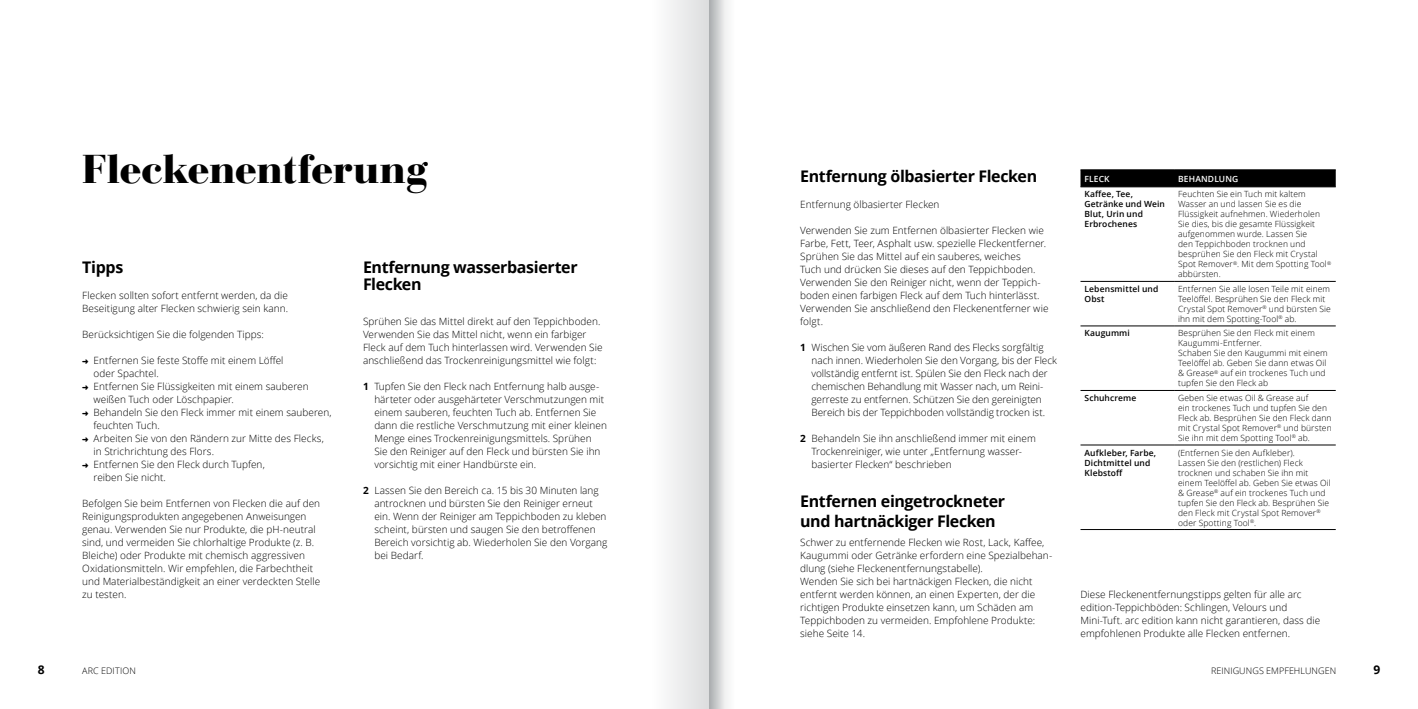
<style>
.page{position:relative;width:1418px;height:709px;background:#fff}
.page>*{position:absolute;margin:0;border:0;box-sizing:border-box;transform-origin:0 0}
.AE_Grote_Titel_40_39{font:900 40px "Bauer Bodoni Std";letter-spacing:-.015em;color:#000}
.AE_TT_16_13{font:700 16px/20px "Open Sans";letter-spacing:-.025em;color:#000}
.t1{font:700 12px "Open Sans";color:#000}
.AE_Body_10_13_EN{font:300 10px/13px "Open Sans";letter-spacing:.005em;color:#000}
.AE_Bullit_10_13{font:300 10px/13px "Open Sans";letter-spacing:.005em;color:#000}
.t2{font:300 9px "Open Sans";letter-spacing:.01em;color:#000}
.AE_tabel_tekst{font:300 8.5px/10px "Open Sans";letter-spacing:.01em;color:#000}
.AE_tabel_tekst-2{font:600 8.5px/10px "Open Sans";letter-spacing:.015em;color:#000}
.tabel_kop{font:600 8.5px "Open Sans";letter-spacing:.015em;color:#fff}
.s1{font-weight:700}
</style>
<div class="page">
<div style="left:1080px;top:171px;width:255px;height:16px;background:#000"></div>
<hr style="left:1080px;top:170px;width:94px;height:1px;background:#000">
<hr style="left:1174px;top:170px;width:161px;height:1px;background:#000">
<hr style="left:1080px;top:187px;width:94px;height:1px;background:#000">
<hr style="left:1174px;top:187px;width:161px;height:1px;background:#000">
<hr style="left:1080px;top:281px;width:94px;height:1px;background:#000">
<hr style="left:1174px;top:281px;width:161px;height:1px;background:#000">
<hr style="left:1080px;top:326px;width:94px;height:1px;background:#000">
<hr style="left:1174px;top:326px;width:161px;height:1px;background:#000">
<hr style="left:1080px;top:390px;width:94px;height:1px;background:#000">
<hr style="left:1174px;top:390px;width:161px;height:1px;background:#000">
<hr style="left:1080px;top:445px;width:94px;height:1px;background:#000">
<hr style="left:1174px;top:445px;width:161px;height:1px;background:#000">
<hr style="left:1080px;top:529px;width:94px;height:1px;background:#000">
<hr style="left:1174px;top:529px;width:161px;height:1px;background:#000">
<div style="left:709px;top:0;width:25px;height:709px;background:#f5f6f6"></div>
<svg style="left:709px;top:0;width:15px;height:709px;background:#c9cbcc"></svg>
<div style="left:652px;top:0;width:57px;height:709px;background:linear-gradient(to right,#fefffe,#dcddde)"></div>
<p class="AE_Grote_Titel_40_39" style="left:82px;top:144px;width:347px">Fleckenentferung</p>
<p class="AE_TT_16_13" style="left:82px;top:257px;width:43px">Tipps</p>
<p class="AE_Body_10_13_EN" style="left:82px;top:289px;width:207px">Flecken sollten sofort entfernt werden, da die<br>Beseitigung alter Flecken schwierig sein kann.</p>
<p class="AE_Body_10_13_EN" style="left:82px;top:328px;width:183px">Berücksichtigen Sie die folgenden Tipps:</p>
<p class="AE_Bullit_10_13" style="left:94px;top:354px;width:191px;text-indent:-11px">➜ Entfernen Sie feste Stoffe mit einem Löffel oder Spachtel.</p>
<p class="AE_Bullit_10_13" style="left:94px;top:380px;width:216px;text-indent:-11px">➜ Entfernen Sie Flüssigkeiten mit einem sauberen weißen Tuch oder Löschpapier.</p>
<p class="AE_Bullit_10_13" style="left:94px;top:406px;width:239px;text-indent:-11px">➜ Behandeln Sie den Fleck immer mit einem sauberen, feuchten Tuch.</p>
<p class="AE_Bullit_10_13" style="left:94px;top:432px;width:232px;text-indent:-11px">➜ Arbeiten Sie von den Rändern zur Mitte des Flecks, in Strichrichtung des Flors.</p>
<p class="AE_Bullit_10_13" style="left:94px;top:458px;width:173px;text-indent:-11px">➜ Entfernen Sie den Fleck durch Tupfen, reiben Sie nicht.</p>
<p class="AE_Body_10_13_EN" style="left:82px;top:497px;width:239px">Befolgen Sie beim Entfernen von Flecken die auf den Reinigungsprodukten angegebenen Anweisungen genau. Verwenden Sie nur Produkte, die pH-neutral sind, und vermeiden Sie chlorhaltige Produkte (z. B.<br>Bleiche) oder Produkte mit chemisch aggressiven Oxidationsmitteln. Wir empfehlen, die Farbechtheit und Materialbeständigkeit an einer verdeckten Stelle zu testen.</p>
<p class="AE_TT_16_13" style="left:363px;top:258px;width:216px;line-height:17px">Entfernung wasserbasierter<br>Flecken</p>
<p class="AE_Body_10_13_EN" style="left:363px;top:315px;width:241px">Sprühen Sie das Mittel direkt auf den Teppichboden.<br>Verwenden Sie das Mittel nicht, wenn ein farbiger Fleck auf dem Tuch hinterlassen wird. Verwenden Sie anschließend das Trockenreinigungsmittel wie folgt:</p>
<p class="AE_Bullit_10_13" style="left:374px;top:380px;width:234px;text-indent:-11px"><span class="s1">1</span> Tupfen Sie den Fleck nach Entfernung halb ausge&shy;härteter oder ausgehärteter Verschmutzungen mit einem sauberen, feuchten Tuch ab. Entfernen Sie dann die restliche Verschmutzung mit einer kleinen Menge eines Trockenreinigungsmittels. Sprühen Sie den Reiniger auf den Fleck und bürsten Sie ihn vorsichtig mit einer Handbürste ein.</p>
<p class="AE_Bullit_10_13" style="left:374px;top:484px;width:234px;text-indent:-11px"><span class="s1">2</span> Lassen Sie den Bereich ca. 15 bis 30 Minuten lang antrocknen und bürsten Sie den Reiniger erneut ein. Wenn der Reiniger am Teppichboden zu kleben scheint, bürsten und saugen Sie den betroffenen Bereich vorsichtig ab. Wiederholen Sie den Vorgang bei Bedarf.</p>
<p class="AE_TT_16_13" style="left:800px;top:166px;width:238px">Entfernung ölbasierter Flecken</p>
<p class="AE_Body_10_13_EN" style="left:800px;top:198px;width:141px">Entfernung ölbasierter Flecken</p>
<p class="AE_Body_10_13_EN" style="left:800px;top:224px;width:250px">Verwenden Sie zum Entfernen ölbasierter Flecken wie Farbe, Fett, Teer, Asphalt usw. spezielle Fleckentferner.<br>Sprühen Sie das Mittel auf ein sauberes, weiches<br>Tuch und drücken Sie dieses auf den Teppichboden.<br>Verwenden Sie den Reiniger nicht, wenn der Teppich&shy;boden einen farbigen Fleck auf dem Tuch hinterlässt.<br>Verwenden Sie anschließend den Fleckenentferner wie folgt.</p>
<p class="AE_Bullit_10_13" style="left:811px;top:341px;width:247px;text-indent:-11px"><span class="s1">1</span> Wischen Sie vom äußeren Rand des Flecks sorgfältig nach innen. Wiederholen Sie den Vorgang, bis der Fleck vollständig entfernt ist. Spülen Sie den Fleck nach der chemischen Behandlung mit Wasser nach, um Reini&shy;gerreste zu entfernen. Schützen Sie den gereinigten Bereich bis der Teppichboden vollständig trocken ist.</p>
<p class="AE_Bullit_10_13" style="left:811px;top:432px;width:226px;text-indent:-11px"><span class="s1">2</span> Behandeln Sie ihn anschließend immer mit einem<br>Trockenreiniger, wie unter „Entfernung wasser&shy;basierter Flecken“ beschrieben</p>
<p class="AE_TT_16_13" style="left:800px;top:491px;width:206px">Entfernen eingetrockneter und hartnäckiger Flecken</p>
<p class="AE_Body_10_13_EN" style="left:800px;top:536px;width:253px">Schwer zu entfernende Flecken wie Rost, Lack, Kaffee,<br>Kaugummi oder Getränke erfordern eine Spezialbehan&shy;dlung (siehe Fleckenentfernungstabelle).</p>
<p class="AE_Body_10_13_EN" style="left:800px;top:575px;width:237px">Wenden Sie sich bei hartnäckigen Flecken, die nicht entfernt werden können, an einen Experten, der die richtigen Produkte einsetzen kann, um Schäden am Teppichboden zu vermeiden. Empfohlene Produkte:</p>
<p class="AE_Body_10_13_EN" style="left:800px;top:627px;width:66px">siehe Seite 14.</p>
<p class="tabel_kop" style="left:1084px;top:173px;width:27px">FLECK</p>
<p class="tabel_kop" style="left:1178px;top:173px;width:62px">BEHANDLUNG</p>
<p class="AE_tabel_tekst-2" style="left:1084px;top:189px;width:82px">Kaffee, Tee,<br>Getränke und Wein<br>Blut, Urin und<br>Erbrochenes</p>
<p class="AE_tabel_tekst" style="left:1178px;top:189px;width:154px">Feuchten Sie ein Tuch mit kaltem<br>Wasser an und lassen Sie es die<br>Flüssigkeit aufnehmen. Wiederholen<br>Sie dies, bis die gesamte Flüssigkeit aufgenommen wurde. Lassen Sie<br>den Teppichboden trocknen und besprühen Sie den Fleck mit Crystal<br>Spot Remover<sup>®</sup>. Mit dem Spotting Tool<sup>® </sup>abbürsten.</p>
<p class="AE_tabel_tekst-2" style="left:1084px;top:284px;width:75px">Lebensmittel und<br>Obst</p>
<p class="AE_tabel_tekst" style="left:1178px;top:283px;width:154px">Entfernen Sie alle losen Teile mit einem Teelöffel. Besprühen Sie den Fleck mit Crystal Spot Remover<sup>®</sup> und bürsten Sie ihn mit dem Spotting-Tool<sup>®</sup> ab.</p>
<p class="AE_tabel_tekst-2" style="left:1084px;top:328px;width:47px">Kaugummi</p>
<p class="AE_tabel_tekst" style="left:1178px;top:328px;width:138px">Besprühen Sie den Fleck mit einem<br>Kaugummi-Entferner.</p>
<p class="AE_tabel_tekst" style="left:1178px;top:348px;width:151px">Schaben Sie den Kaugummi mit einem<br>Teelöffel ab. Geben Sie dann etwas Oil &amp; Grease<sup>®</sup> auf ein trockenes Tuch und tupfen Sie den Fleck ab</p>
<p class="AE_tabel_tekst-2" style="left:1084px;top:393px;width:53px">Schuhcreme</p>
<p class="AE_tabel_tekst" style="left:1178px;top:392px;width:155px">Geben Sie etwas Oil &amp; Grease auf<br>ein trockenes Tuch und tupfen Sie den Fleck ab. Besprühen Sie den Fleck dann mit Crystal Spot Remover<sup>®</sup> und bürsten Sie ihn mit dem Spotting Tool<sup>®</sup> ab.</p>
<p class="AE_tabel_tekst-2" style="left:1084px;top:447px;width:73px">Aufkleber, Farbe,<br>Dichtmittel und<br>Klebstoff</p>
<p class="AE_tabel_tekst" style="left:1178px;top:447px;width:154px">(Entfernen Sie den Aufkleber).<br>Lassen Sie den (restlichen) Fleck trocknen und schaben Sie ihn mit einem Teelöffel ab. Geben Sie etwas Oil &amp; Grease<sup>®</sup> auf ein trockenes Tuch und tupfen Sie den Fleck ab. Besprühen Sie den Fleck mit Crystal Spot Remover<sup>® </sup>oder Spotting Tool<sup>®</sup>.</p>
<p class="AE_Body_10_13_EN" style="left:1080px;top:588px;width:241px">Diese Fleckenentfernungstipps gelten für alle arc edition-Teppichböden: Schlingen, Velours und Mini-Tuft. arc edition kann nicht garantieren, dass die empfohlenen Produkte alle Flecken entfernen.</p>
<p class="t1" style="left:38px;top:661px;width:8px">8</p>
<p class="t2" style="left:82px;top:664px;width:55px">ARC EDITION</p>
<p class="t2" style="left:1210px;top:664px;width:127px">REINIGUNGS EMPFEHLUNGEN</p>
<p class="t1" style="left:1373px;top:661px;width:8px">9</p>
</div>
